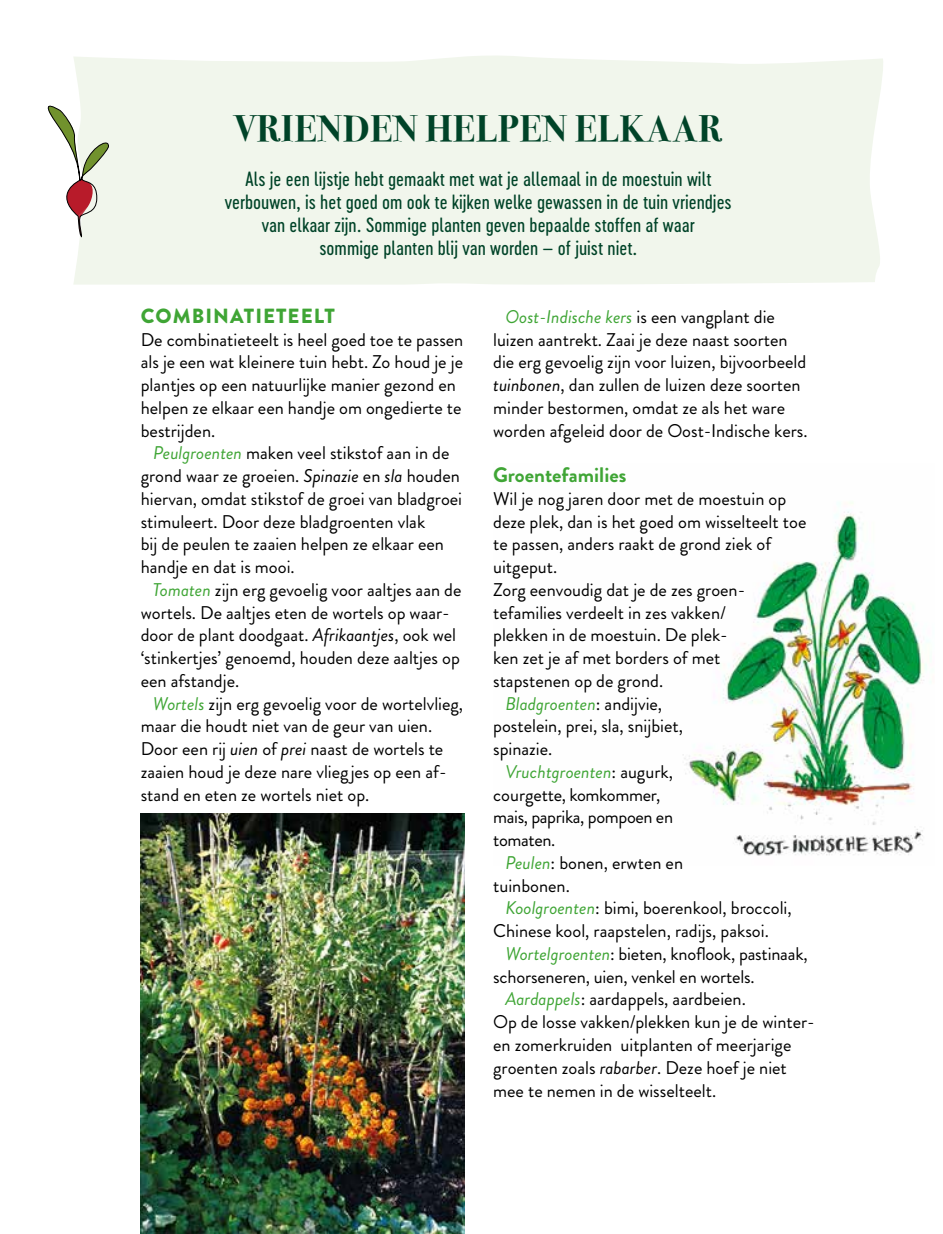
<style>
.page{position:relative;width:943px;height:1234px;background:#fff}
.page>*{position:absolute;margin:0;border:0;box-sizing:border-box;transform-origin:0 0}
.t1{font:700 36.75px "Bodoni Svty Two OSITCTT";letter-spacing:.03em;color:#004328}
.t2{font:700 21px "Brandon Grotesque";color:#3fa535}
.t3{font:900 20.47px "Brandon Grotesque";letter-spacing:.05em;color:#3fa535}
.t4{font:19.25px/22.8px "Cervo Neue Regular Neue";color:#004328;text-align:center}
.t5{font:18.38px/22.8px "Brandon Grotesque";color:#000}
.t6{font:18.38px "Brandon Grotesque";letter-spacing:-.02em;color:#000}
.t7{font:italic 18.38px "Brandon Grotesque";color:#3fa535}
.s1{font-style:italic;color:#3fa535}
.s2{font-style:italic}
.s3{font-style:normal;color:#000}
</style>
<div class="page">
<img style="left:683px;top:502px;width:245px;height:354px">
<div style="left:73px;top:56px;width:810px;height:229px;background:#f1f6ec"></div>
<svg style="left:47px;top:101px;width:62px;height:139px"></svg>
<img style="left:141px;top:813px;width:324px;height:421px">
<h1 class="t1" style="left:235px;top:107px;width:488px">VRIENDEN HELPEN ELKAAR</h1>
<p class="t4" style="left:225px;top:168px;width:508px">Als je een lijstje hebt gemaakt met wat je allemaal in de moestuin wilt verbouwen, is het goed om ook te kijken welke gewassen in de tuin vriendjes van elkaar zijn. Sommige planten geven bepaalde stoffen af waar<br>sommige planten blij van worden – of juist niet.</p>
<p class="t3" style="left:141px;top:301px;width:195px">COMBINATIETEELT</p>
<p class="t5" style="left:141px;top:328px;width:324px">De combinatieteelt is heel goed toe te passen als je een wat kleinere tuin hebt. Zo houd je je plantjes op een natuurlijke manier gezond en helpen ze elkaar een handje om ongedierte te bestrijden.</p>
<p class="t5" style="left:141px;top:442px;width:323px;text-indent:12px"><span class="s1">Peulgroenten</span> maken veel stikstof aan in de grond waar ze groeien. <span class="s2">Spinazie</span> en <span class="s2">sla</span> houden hiervan, omdat stikstof de groei van bladgroei stimuleert. Door deze bladgroenten vlak<br>bij de peulen te zaaien helpen ze elkaar een handje en dat is mooi.</p>
<p class="t5" style="left:141px;top:578px;width:322px;text-indent:12px"><span class="s1">Tomaten</span> zijn erg gevoelig voor aaltjes aan de wortels. De aaltjes eten de wortels op waar&shy;door de plant doodgaat. <span class="s2">Afrikaantjes</span>, ook wel ‘stinkertjes’ genoemd, houden deze aaltjes op een afstandje.</p>
<p class="t5" style="left:141px;top:692px;width:324px;text-indent:12px"><span class="s1">Wortels</span> zijn erg gevoelig voor de wortelvlieg, maar die houdt niet van de geur van uien.<br>Door een rij <span class="s2">uien</span> of <span class="s2">prei</span> naast de wortels te zaaien houd je deze nare vliegjes op een af&shy;stand en eten ze wortels niet op.</p>
<p class="t5" style="left:493px;top:305px;width:316px;text-indent:12px"><span class="s1">Oost-Indische kers</span> is een vangplant die luizen aantrekt. Zaai je deze naast soorten die erg gevoelig zijn voor luizen, bijvoorbeeld <span class="s2">tuinbonen</span>, dan zullen de luizen deze soorten minder bestormen, omdat ze als het ware worden afgeleid door de Oost-Indische kers.</p>
<p class="t2" style="left:493px;top:460px;width:135px">Groentefamilies</p>
<p class="t5" style="left:493px;top:487px;width:294px">Wil je nog jaren door met de moestuin op</p>
<p class="t5" style="left:493px;top:510px;width:315px">deze plek, dan is het goed om wisselteelt toe</p>
<p class="t5" style="left:493px;top:533px;width:279px">te passen, anders raakt de grond ziek of</p>
<p class="t5" style="left:493px;top:555px;width:66px">uitgeput.</p>
<p class="t5" style="left:493px;top:578px;width:253px">Zorg eenvoudig dat je de zes groen-</p>
<p class="t5" style="left:493px;top:601px;width:234px">tefamilies verdeelt in zes vakken/</p>
<p class="t5" style="left:493px;top:624px;width:236px">plekken in de moestuin. De plek-</p>
<p class="t5" style="left:493px;top:646px;width:229px">ken zet je af met borders of met</p>
<p class="t5" style="left:493px;top:669px;width:171px">stapstenen op de grond.</p>
<p class="t7" style="left:505px;top:690px;width:158px">Bladgroenten<span class="s3">: andijvie,</span></p>
<p class="t5" style="left:493px;top:715px;width:191px">postelein, prei, sla, snijbiet,</p>
<p class="t5" style="left:493px;top:737px;width:61px">spinazie.</p>
<p class="t7" style="left:505px;top:759px;width:169px">Vruchtgroenten<span class="s3">: augurk,</span></p>
<p class="t6" style="left:493px;top:781px;width:169px">courgette, komkommer,</p>
<p class="t6" style="left:493px;top:804px;width:181px">mais, paprika, pompoen en</p>
<p class="t6" style="left:493px;top:827px;width:64px">tomaten.</p>
<p class="t5" style="left:505px;top:851px;width:179px"><span class="s1">Peulen</span>: bonen, erwten en</p>
<p class="t5" style="left:493px;top:874px;width:78px">tuinbonen.</p>
<p class="t5" style="left:505px;top:897px;width:288px"><span class="s1">Koolgroenten</span>: bimi, boerenkool, broccoli,</p>
<p class="t5" style="left:493px;top:919px;width:277px">Chinese kool, raapstelen, radijs, paksoi.</p>
<p class="t5" style="left:505px;top:942px;width:304px"><span class="s1">Wortelgroenten</span>: bieten, knoflook, pastinaak,</p>
<p class="t5" style="left:493px;top:965px;width:263px">schorseneren, uien, venkel en wortels.</p>
<p class="t5" style="left:505px;top:988px;width:242px"><span class="s1">Aardappels</span>: aardappels, aardbeien.</p>
<p class="t5" style="left:493px;top:1010px;width:323px">Op de losse vakken/plekken kun je de winter-</p>
<p class="t5" style="left:493px;top:1033px;width:300px">en zomerkruiden uitplanten of meerjarige</p>
<p class="t5" style="left:493px;top:1056px;width:295px">groenten zoals <span class="s2">rabarber</span>. Deze hoef je niet</p>
<p class="t5" style="left:493px;top:1079px;width:224px">mee te nemen in de wisselteelt.</p>
</div>
